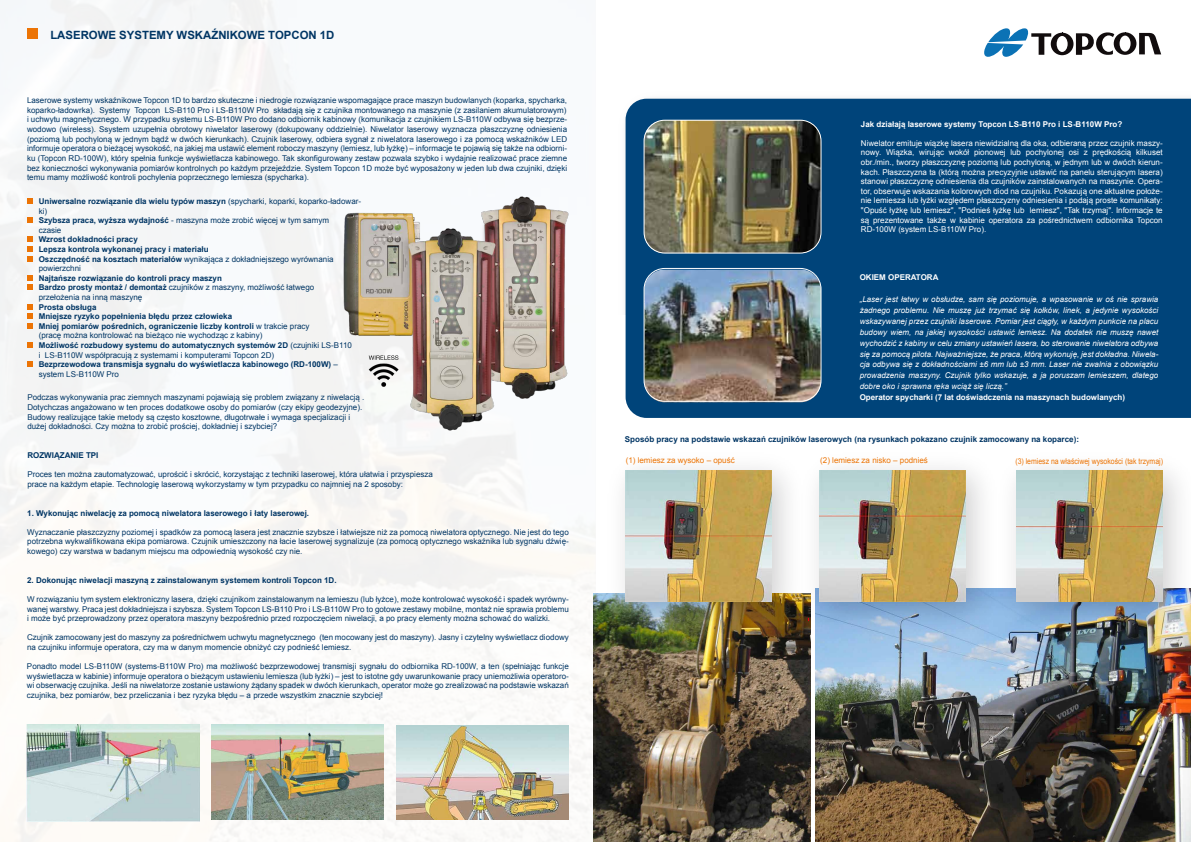
<style>
.page{position:relative;width:1191px;height:842px;background:#fff}
.page>*{position:absolute;margin:0;border:0;box-sizing:border-box;transform-origin:0 0}
.t1{font:700 11.4px "Arial";color:#003564}
.t2{font:8px/9.6px "Arial";color:#003564;text-align:justify}
.t3{font:700 8px/9.6px "Arial";color:#003564}
.t4{font:8px/9.6px "Arial";color:#fff;text-align:justify}
.t5{font:italic 8px/11px "Arial";color:#fff;text-align:justify}
.t6{font:700 8px "Arial";color:#fff}
.t7{font:8px "Arial";color:#ec7405}
.t8{font:8px "Arial";color:#ec7405;scale:.86 1}
.s1{font-weight:700}
.s2{font-weight:400}
</style>
<div class="page">
<img style="left:596px;top:644px;width:214px;height:198px">
<img style="left:815px;top:644px;width:376px;height:198px">
<img style="left:0;top:0;width:596px;height:842px">
<svg style="left:984px;top:28px;width:177px;height:29px"></svg>
<div style="left:27px;top:29px;width:10px;height:10px;background:#ec7405"></div>
<svg style="left:27px;top:198px;width:5px;height:5px"></svg>
<svg style="left:27px;top:217px;width:5px;height:6px"></svg>
<svg style="left:27px;top:237px;width:5px;height:24px"></svg>
<svg style="left:27px;top:275px;width:5px;height:15px"></svg>
<svg style="left:27px;top:304px;width:5px;height:25px"></svg>
<svg style="left:27px;top:342px;width:5px;height:5px"></svg>
<svg style="left:27px;top:361px;width:5px;height:5px"></svg>
<img style="left:212px;top:725px;width:172px;height:95px">
<div style="left:625px;top:99px;width:566px;height:319px;background:#00447a"></div>
<img style="left:643px;top:120px;width:178px;height:134px">
<img style="left:643px;top:268px;width:178px;height:134px">
<img style="left:987px;top:467px;width:204px;height:178px">
<img style="left:1016px;top:470px;width:146px;height:132px">
<img style="left:815px;top:467px;width:193px;height:177px">
<img style="left:820px;top:471px;width:145px;height:130px">
<img style="left:596px;top:467px;width:215px;height:177px">
<img style="left:626px;top:470px;width:145px;height:131px">
<img style="left:396px;top:725px;width:172px;height:95px">
<img style="left:27px;top:724px;width:172px;height:97px">
<img style="left:325px;top:171px;width:258px;height:272px">
<h1 class="t1" style="left:50px;top:27px;width:286px">LASEROWE SYSTEMY WSKAŹNIKOWE TOPCON 1D</h1>
<p class="t2" style="left:27px;top:96px;width:541px">Laserowe systemy wskaźnikowe Topcon 1D to bardzo skuteczne i niedrogie rozwiązanie wspomagające prace maszyn budowlanych (koparka, spycharka, koparko-ładowrka). Systemy Topcon LS-B110 Pro i LS-B110W Pro składają się z czujnika montowanego na maszynie (z zasilaniem akumulatorowym) i uchwytu magnetycznego. W przypadku systemu LS-B110W Pro dodano odbiornik kabinowy (komunikacja z czujnikiem LS-B110W odbywa się bezprze&shy;wodowo (wireless). Ssystem uzupełnia obrotowy niwelator laserowy (dokupowany oddzielnie). Niwelator laserowy wyznacza płaszczyznę odniesienia (poziomą lub pochyloną w jednym bądź w dwóch kierunkach). Czujnik laserowy, odbiera sygnał z niwelatora laserowego i za pomocą wskaźników LED informuje operatora o bieżącej wysokość, na jakiej ma ustawić element roboczy maszyny (lemiesz, lub łyżkę) – informacje te pojawią się także na odbiorni&shy;ku (Topcon RD-100W), który spełnia funkcje wyświetlacza kabinowego. Tak skonfigurowany zestaw pozwala szybko i wydajnie realizować prace ziemne bez konieczności wykonywania pomiarów kontrolnych po każdym przejeździe. System Topcon 1D może być wyposażony w jeden lub dwa czujniki, dzięki temu mamy możliwość kontroli pochylenia poprzecznego lemiesza (spycharka).</p>
<p class="t2" style="left:39px;top:196px;width:324px;text-align:left"><span class="s1">Uniwersalne rozwiązanie dla wielu typów maszyn</span> (spycharki, koparki, koparko-ładowar&shy;ki)<br><span class="s1">Szybsza praca, wyższa wydajność</span> - maszyna może zrobić więcej w tym samym<br>czasie</p>
<p class="t3" style="left:39px;top:235px;width:296px">Wzrost dokładności pracy<br>Lepsza kontrola wykonanej pracy i materiału<br>Oszczędność na kosztach materiałów <span class="s2">wynikająca z dokładniejszego wyrównania powierzchni</span></p>
<p class="t3" style="left:39px;top:273px;width:277px">Najtańsze rozwiązanie do kontroli pracy maszyn<br>Bardzo prosty montaż / demontaż <span class="s2">czujników z maszyny, możliwość łatwego przełożenia na inną maszynę</span></p>
<p class="t3" style="left:39px;top:302px;width:315px">Prosta obsługa<br>Mniejsze ryzyko popełnienia błędu przez człowieka<br>Mniej pomiarów pośrednich, ograniczenie liczby kontroli <span class="s2">w trakcie pracy<br>(pracę można kontrolować na bieżąco nie wychodząc z kabiny)<br></span>Możliwość rozbudowy systemu do automatycznych systemów 2D <span class="s2">(czujniki LS-B110 i LS-B110W współpracują z systemami i komputerami Topcon 2D)<br></span>Bezprzewodowa transmisja sygnału do wyświetlacza kabinowego (RD-100W) <span class="s2">– system LS-B110W Pro</span></p>
<p class="t2" style="left:27px;top:393px;width:338px;text-align:left">Podczas wykonywania prac ziemnych maszynami pojawiają się problem związany z niwelacją .<br>Dotychczas angażowano w ten proces dodatkowe osoby do pomiarów (czy ekipy geodezyjne).<br>Budowy realizujące takie metody są często kosztowne, długotrwałe i wymaga specjalizacji i dużej dokładności. Czy można to zrobić prościej, dokładniej i szybciej?</p>
<p class="t3" style="left:27px;top:451px;width:73px">ROZWIĄZANIE TPI</p>
<p class="t2" style="left:27px;top:470px;width:407px">Proces ten można zautomatyzować, uprościć i skrócić, korzystając z techniki laserowej, która ułatwia i przyspiesza prace na każdym etapie. Technologię laserową wykorzystamy w tym przypadku co najmniej na 2 sposoby:</p>
<p class="t3" style="left:27px;top:508px;width:283px">1. Wykonując niwelację za pomocą niwelatora laserowego i łaty laserowej.</p>
<p class="t2" style="left:27px;top:527px;width:543px">Wyznaczanie płaszczyzny poziomej i spadków za pomocą lasera jest znacznie szybsze i łatwiejsze niż za pomocą niwelatora optycznego. Nie jest do tego potrzebna wykwalifikowana ekipa pomiarowa. Czujnik umieszczony na łacie laserowej sygnalizuje (za pomocą optycznego wskaźnika lub sygnału dźwię&shy;kowego) czy warstwa w badanym miejscu ma odpowiednią wysokość czy nie.</p>
<p class="t3" style="left:27px;top:575px;width:311px">2. Dokonując niwelacji maszyną z zainstalowanym systemem kontroli Topcon 1D.</p>
<p class="t2" style="left:27px;top:594px;width:543px">W rozwiązaniu tym system elektroniczny lasera, dzięki czujnikom zainstalowanym na lemieszu (lub łyżce), może kontrolować wysokość i spadek wyrówny&shy;wanej warstwy. Praca jest dokładniejsza i szybsza. System Topcon LS-B110 Pro i LS-B110W Pro to gotowe zestawy mobilne, montaż nie sprawia problemu i może być przeprowadzony przez operatora maszyny bezpośrednio przed rozpoczęciem niwelacji, a po pracy elementy można schować do walizki.</p>
<p class="t2" style="left:27px;top:633px;width:543px">Czujnik zamocowany jest do maszyny za pośrednictwem uchwytu magnetycznego (ten mocowany jest do maszyny). Jasny i czytelny wyświetlacz diodowy na czujniku informuje operatora, czy ma w danym momencie obniżyć czy podnieść lemiesz.</p>
<p class="t2" style="left:27px;top:662px;width:543px">Ponadto model LS-B110W (systems-B110W Pro) ma możliwość bezprzewodowej transmisji sygnału do odbiornika RD-100W, a ten (spełniając funkcje wyświetlacza w kabinie) informuje operatora o bieżącym ustawieniu lemiesza (lub łyżki) – jest to istotne gdy uwarunkowanie pracy uniemożliwia operatoro&shy;wi obserwację czujnika. Jeśli na niwelatorze zostanie ustawiony żądany spadek w dwóch kierunkach, operator może go zrealizować na podstawie wskazań czujnika, bez pomiarów, bez przeliczania i bez ryzyka błędu – a przede wszystkim znacznie szybciej!</p>
<p class="t6" style="left:861px;top:118px;width:263px">Jak działają laserowe systemy Topcon LS-B110 Pro i LS-B110W Pro?</p>
<p class="t4" style="left:861px;top:138px;width:303px">Niwelator emituje wiązkę lasera niewidzialną dla oka, odbieraną przez czujnik maszy&shy;nowy. Wiązka, wirując wokół pionowej lub pochylonej osi z prędkością kilkuset obr./min., tworzy płaszczyznę poziomą lub pochyloną, w jednym lub w dwóch kierun&shy;kach. Płaszczyzna ta (którą można precyzyjnie ustawić na panelu sterującym lasera) stanowi płaszczyznę odniesienia dla czujników zainstalowanych na maszynie. Opera&shy;tor, obserwuje wskazania kolorowych diod na czujniku. Pokazują one aktualne położe&shy;nie lemiesza lub łyżki względem płaszczyzny odniesienia i podają proste komunikaty: "Opuść łyżkę lub lemiesz", "Podnieś łyżkę lub lemiesz", "Tak trzymaj". Informacje te są prezentowane także w kabinie operatora za pośrednictwem odbiornika Topcon RD-100W (system LS-B110W Pro).</p>
<p class="t6" style="left:859px;top:271px;width:80px">OKIEM OPERATORA</p>
<p class="t5" style="left:859px;top:293px;width:300px">„Laser jest łatwy w obsłudze, sam się poziomuje, a wpasowanie w oś nie sprawia żadnego problemu. Nie muszę już trzymać się kołków, linek, a jedynie wysokości wskazywanej przez czujniki laserowe. Pomiar jest ciągły, w każdym punkcie na placu budowy wiem, na jakiej wysokości ustawić lemiesz. Na dodatek nie muszę nawet wychodzić z kabiny w celu zmiany ustawień lasera, bo sterowanie niwelatora odbywa się za pomocą pilota. Najważniejsze, że praca, którą wykonuję, jest dokładna. Niwela&shy;cja odbywa się z dokładnościami ±6 mm lub ±3 mm. Laser nie zwalnia z obowiązku prowadzenia maszyny. Czujnik tylko wskazuje, a ja poruszam lemieszem, dlatego dobre oko i sprawna ręka wciąż się liczą.”</p>
<p class="t6" style="left:859px;top:392px;width:267px">Operator spycharki (7 lat doświadczenia na maszynach budowlanych)</p>
<p class="t3" style="left:625px;top:435px;width:455px">Sposób pracy na podstawie wskazań czujników laserowych (na rysunkach pokazano czujnik zamocowany na koparce):</p>
<p class="t7" style="left:626px;top:455px;width:110px">(1) lemiesz za wysoko – opuść</p>
<p class="t7" style="left:820px;top:455px;width:109px">(2) lemiesz za nisko – podnieś</p>
<p class="t8" style="left:1015px;top:456px;width:173px">(3) lemiesz na właściwej wysokości (tak trzymaj)</p>
</div>
